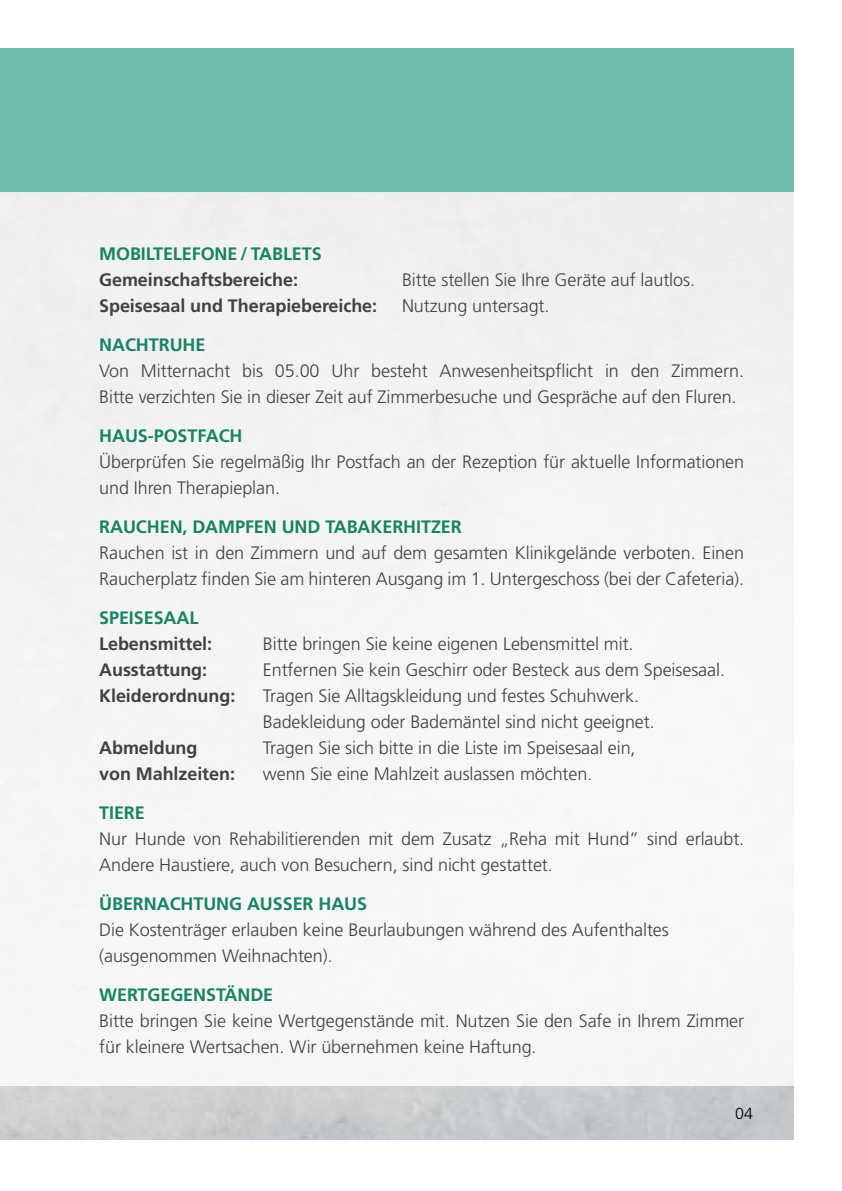
<style>
.page{position:relative;width:842px;height:1191px;background:#fff}
.page>*{position:absolute;margin:0;border:0;box-sizing:border-box;transform-origin:0 0}
.t1{font:300 18px/26px "Frutiger LT Pro";letter-spacing:-.005em;color:#414042}
.t2{font:700 18px "Frutiger LT Pro";letter-spacing:-.005em;color:#1a8265}
.t3{font:700 18px "Frutiger LT Pro";letter-spacing:-.005em;color:#414042}
.t4{font:300 16px "Frutiger LT Pro";color:#000}
</style>
<div class="page">
<div style="left:0;top:48px;width:794px;height:145px;background:#6ebcad"></div>
<div style="left:0;top:193px;width:794px;height:893px;background:#f5f5f5"></div>
<p class="t2" style="left:99px;top:243px;width:222px">MOBILTELEFONE / TABLETS</p>
<p class="t3" style="left:99px;top:269px;width:200px">GEMEINSCHAFTSBEREICHE:</p>
<p class="t1" style="left:402px;top:267px;width:294px">Bitte stellen Sie Ihre Geräte auf lautlos.</p>
<p class="t3" style="left:99px;top:295px;width:279px">SPEISESAAL UND THERAPIEBEREICHE:</p>
<p class="t1" style="left:402px;top:293px;width:149px">Nutzung untersagt.</p>
<p class="t2" style="left:99px;top:334px;width:108px">NACHTRUHE</p>
<p class="t1" style="left:99px;top:358px;width:646px">Von Mitternacht bis 05.00 Uhr besteht Anwesenheitspflicht in den Zimmern.<br>Bitte verzichten Sie in dieser Zeit auf Zimmerbesuche und Gespräche auf den Fluren.</p>
<p class="t2" style="left:99px;top:425px;width:145px">HAUS-POSTFACH</p>
<p class="t1" style="left:99px;top:449px;width:646px">Überprüfen Sie regelmäßig Ihr Postfach an der Rezeption für aktuelle Informationen und Ihren Therapieplan.</p>
<p class="t2" style="left:99px;top:516px;width:364px">RAUCHEN, DAMPFEN UND TABAKERHITZER</p>
<p class="t1" style="left:99px;top:540px;width:646px">Rauchen ist in den Zimmern und auf dem gesamten Klinikgelände verboten. Einen<br>Raucherplatz finden Sie am hinteren Ausgang im 1. Untergeschoss (bei der Cafeteria).</p>
<p class="t2" style="left:99px;top:607px;width:101px">SPEISESAAL</p>
<p class="t3" style="left:99px;top:633px;width:114px">LEBENSMITTEL:</p>
<p class="t1" style="left:263px;top:631px;width:372px">Bitte bringen Sie keine eigenen Lebensmittel mit.</p>
<p class="t3" style="left:99px;top:659px;width:109px">AUSSTATTUNG:</p>
<p class="t1" style="left:263px;top:657px;width:464px">Entfernen Sie kein Geschirr oder Besteck aus dem Speisesaal.</p>
<p class="t3" style="left:99px;top:685px;width:138px">KLEIDERORDNUNG:</p>
<p class="t1" style="left:263px;top:683px;width:393px">Tragen Sie Alltagskleidung und festes Schuhwerk.<br>Badekleidung oder Bademäntel sind nicht geeignet.</p>
<p class="t3" style="left:99px;top:737px;width:100px">ABMELDUNG</p>
<p class="t1" style="left:263px;top:735px;width:374px">Tragen Sie sich bitte in die Liste im Speisesaal ein,</p>
<p class="t3" style="left:99px;top:763px;width:137px">VON MAHLZEITEN:</p>
<p class="t1" style="left:263px;top:761px;width:331px">wenn Sie eine Mahlzeit auslassen möchten.</p>
<p class="t2" style="left:99px;top:802px;width:47px">TIERE</p>
<p class="t1" style="left:99px;top:826px;width:646px">Nur Hunde von Rehabilitierenden mit dem Zusatz „Reha mit Hund” sind erlaubt.<br>Andere Haustiere, auch von Besuchern, sind nicht gestattet.</p>
<p class="t2" style="left:99px;top:893px;width:267px">ÜBERNACHTUNG AUSSER HAUS</p>
<p class="t1" style="left:99px;top:917px;width:571px">Die Kostenträger erlauben keine Beurlaubungen während des Aufenthaltes (ausgenommen Weihnachten).</p>
<p class="t2" style="left:99px;top:984px;width:176px">WERTGEGENSTÄNDE</p>
<p class="t1" style="left:99px;top:1008px;width:646px">Bitte bringen Sie keine Wertgegenstände mit. Nutzen Sie den Safe in Ihrem Zimmer für kleinere Wertsachen. Wir übernehmen keine Haftung.</p>
<p class="t4" style="left:735px;top:1104px;width:19px">04</p>
</div>
